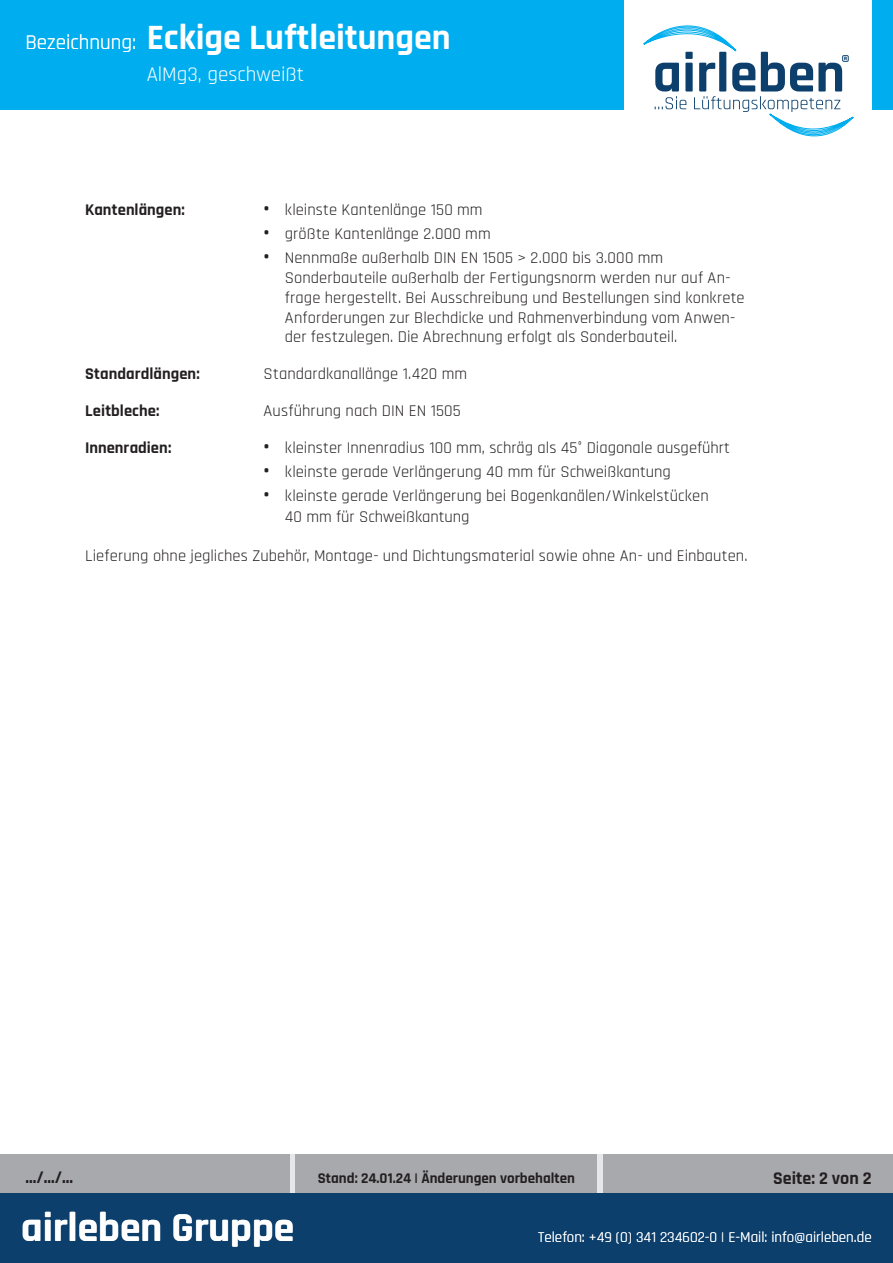
<style>
.page{position:relative;width:893px;height:1263px;background:#fff}
.page>*{position:absolute;margin:0;border:0;box-sizing:border-box;transform-origin:0 0}
.t1{font:700 41.55px "Rajdhani";color:#fff}
.t2{font:700 36px "Rajdhani";color:#fff}
.t3{font:21px "Rajdhani";color:#fff}
.t4{font:700 18px "Rajdhani";color:#231f20}
.t5{font:16.5px/19.8px "Rajdhani";color:#231f20}
.t6{font:700 16.5px "Rajdhani";color:#231f20}
.t7{font:15px "Rajdhani";color:#fff}
.t8{font:700 15px "Rajdhani";color:#231f20}
.s1{font-weight:700;font-size:21px}
</style>
<div class="page">
<div style="left:0;top:0;width:893px;height:109px;background:#00aeef"></div>
<div style="left:625px;top:0;width:247px;height:149px;background:#fff"></div>
<svg style="left:643px;top:26px;width:210px;height:110px"></svg>
<div style="left:0;top:1193px;width:893px;height:70px;background:#0c3f6c"></div>
<div style="left:604px;top:1154px;width:289px;height:39px;background:#a8a9ad"></div>
<div style="left:296px;top:1154px;width:301px;height:39px;background:#a8a9ad"></div>
<div style="left:0;top:1154px;width:289px;height:39px;background:#a8a9ad"></div>
<p class="t3" style="left:26px;top:31px;width:112px">Bezeichnung:</p>
<p class="t2" style="left:147px;top:16px;width:305px">Eckige Luftleitungen</p>
<p class="t3" style="left:147px;top:62px;width:159px">AlMg3, geschweißt</p>
<p class="t6" style="left:85px;top:200px;width:101px">Kantenlängen:</p>
<p class="t5" style="left:264px;top:201px;width:220px"><span class="s1">•</span> kleinste Kantenlänge 150 mm</p>
<p class="t5" style="left:264px;top:225px;width:229px"><span class="s1">•</span> größte Kantenlänge 2.000 mm</p>
<p class="t5" style="left:285px;top:249px;width:461px;text-indent:-21px"><span class="s1">•</span> Nennmaße außerhalb DIN EN 1505 &gt; 2.000 bis 3.000 mm Sonderbauteile außerhalb der Fertigungsnorm werden nur auf An&shy;frage hergestellt. Bei Ausschreibung und Bestellungen sind konkrete Anforderungen zur Blechdicke und Rahmenverbindung vom Anwen&shy;der festzulegen. Die Abrechnung erfolgt als Sonderbauteil.</p>
<p class="t6" style="left:85px;top:364px;width:116px">Standardlängen:</p>
<p class="t6" style="left:85px;top:401px;width:76px">Leitbleche:</p>
<p class="t6" style="left:85px;top:437px;width:88px">Innenradien:</p>
<p class="t5" style="left:264px;top:365px;width:205px">Standardkanallänge 1.420 mm</p>
<p class="t5" style="left:264px;top:401px;width:199px">Ausführung nach DIN EN 1505</p>
<p class="t5" style="left:264px;top:438px;width:468px"><span class="s1">•</span> kleinster Innenradius 100 mm, schräg als 45° Diagonale ausgeführt</p>
<p class="t5" style="left:264px;top:462px;width:409px"><span class="s1">•</span> kleinste gerade Verlängerung 40 mm für Schweißkantung</p>
<p class="t5" style="left:285px;top:485px;width:425px;line-height:21px;text-indent:-21px"><span class="s1">•</span> kleinste gerade Verlängerung bei Bogenkanälen/Winkelstücken<br>40 mm für Schweißkantung</p>
<p class="t5" style="left:85px;top:547px;width:664px">Lieferung ohne jegliches Zubehör, Montage- und Dichtungsmaterial sowie ohne An- und Einbauten.</p>
<p class="t4" style="left:26px;top:1166px;width:49px">.../.../...</p>
<p class="t8" style="left:318px;top:1168px;width:259px">Stand: 24.01.24 | Änderungen vorbehalten</p>
<p class="t4" style="left:773px;top:1167px;width:100px">Seite: 2 von 2</p>
<p class="t1" style="left:21px;top:1202px;width:275px">airleben Gruppe</p>
<p class="t7" style="left:538px;top:1228px;width:335px">Telefon: +49 (0) 341 234602-0 | E-Mail: info@airleben.de</p>
</div>
